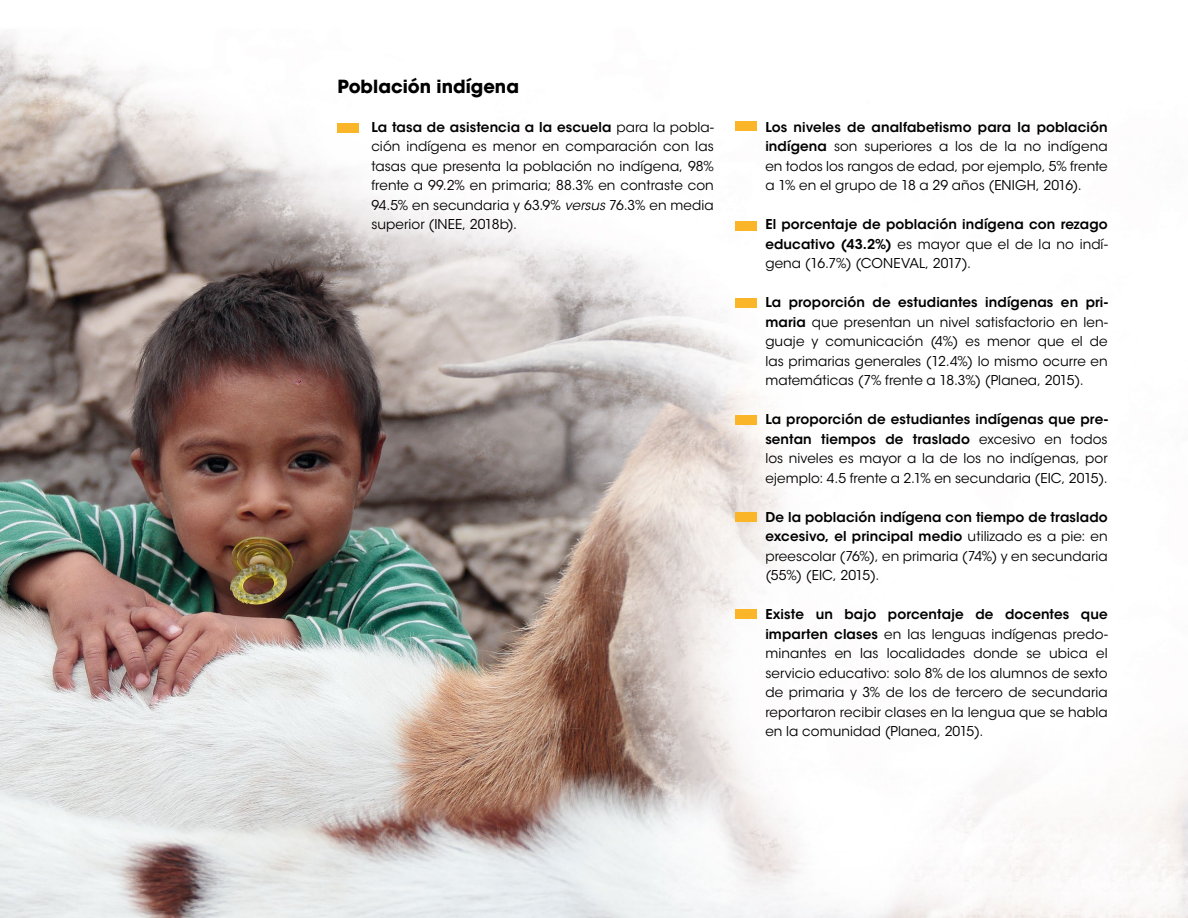
<style>
.page{position:relative;width:1188px;height:918px;background:#fff}
.page>*{position:absolute;margin:0;border:0;box-sizing:border-box;transform-origin:0 0}
.t1{font:700 18px "ITC Avant Garde Std";color:#000}
.t2{font:13.5px/19.5px "ITC Avant Garde Std";letter-spacing:.005em;color:#000;text-align:justify}
.t3{font:600 13.5px/19.5px "ITC Avant Garde Std";letter-spacing:.01em;color:#000;text-align:justify}
.s1{font-weight:600}
.s2{font-style:italic}
.s3{font-weight:400}
</style>
<div class="page">
<img style="left:0;top:33px;width:1188px;height:885px">
<div style="left:337px;top:123px;width:22px;height:10px;background:#fab528"></div>
<div style="left:736px;top:121px;width:21px;height:10px;background:#fab528"></div>
<div style="left:736px;top:221px;width:21px;height:10px;background:#fab528"></div>
<div style="left:736px;top:298px;width:21px;height:10px;background:#fab528"></div>
<div style="left:736px;top:415px;width:21px;height:10px;background:#fab528"></div>
<div style="left:736px;top:513px;width:21px;height:9px;background:#fab528"></div>
<div style="left:736px;top:609px;width:21px;height:10px;background:#fab528"></div>
<h1 class="t1" style="left:337px;top:75px;width:183px">Población indígena</h1>
<p class="t2" style="left:371px;top:118px;width:344px"><span class="s1">La tasa de asistencia a la escuela</span> para la pobla&shy;ción indígena es menor en comparación con las tasas que presenta la población no indígena, 98% frente a 99.2% en primaria; 88.3% en contraste con 94.5% en secundaria y 63.9% <span class="s2">versus</span> 76.3% en media superior (INEE, 2018b).</p>
<p class="t2" style="left:765px;top:118px;width:344px"><span class="s1">Los niveles de analfabetismo para la población indígena</span> son superiores a los de la no indígena en todos los rangos de edad, por ejemplo, 5% frente a 1% en el grupo de 18 a 29 años (ENIGH, 2016).</p>
<p class="t3" style="left:765px;top:215px;width:344px">El porcentaje de población indígena con rezago educativo (43.2%) <span class="s3">es mayor que el de la no indí&shy;gena (16.7%) (CONEVAL, 2017).</span></p>
<p class="t2" style="left:765px;top:293px;width:344px"><span class="s1">La proporción de estudiantes indígenas en pri&shy;maria</span> que presentan un nivel satisfactorio en len&shy;guaje y comunicación (4%) es menor que el de las primarias generales (12.4%) lo mismo ocurre en matemáticas (7% frente a 18.3%) (Planea, 2015).</p>
<p class="t2" style="left:765px;top:410px;width:344px"><span class="s1">La proporción de estudiantes indígenas que pre&shy;sentan tiempos de traslado</span> excesivo en todos los niveles es mayor a la de los no indígenas, por ejemplo: 4.5 frente a 2.1% en secundaria (EIC, 2015).</p>
<p class="t2" style="left:765px;top:507px;width:344px"><span class="s1">De la población indígena con tiempo de traslado excesivo, el principal medio</span> utilizado es a pie: en preescolar (76%), en primaria (74%) y en secundaria (55%) (EIC, 2015).</p>
<p class="t2" style="left:765px;top:605px;width:344px"><span class="s1">Existe un bajo porcentaje de docentes que imparten clases</span> en las lenguas indígenas predo&shy;minantes en las localidades donde se ubica el servicio educativo: solo 8% de los alumnos de sexto de primaria y 3% de los de tercero de secundaria reportaron recibir clases en la lengua que se habla en la comunidad (Planea, 2015).</p>
</div>
